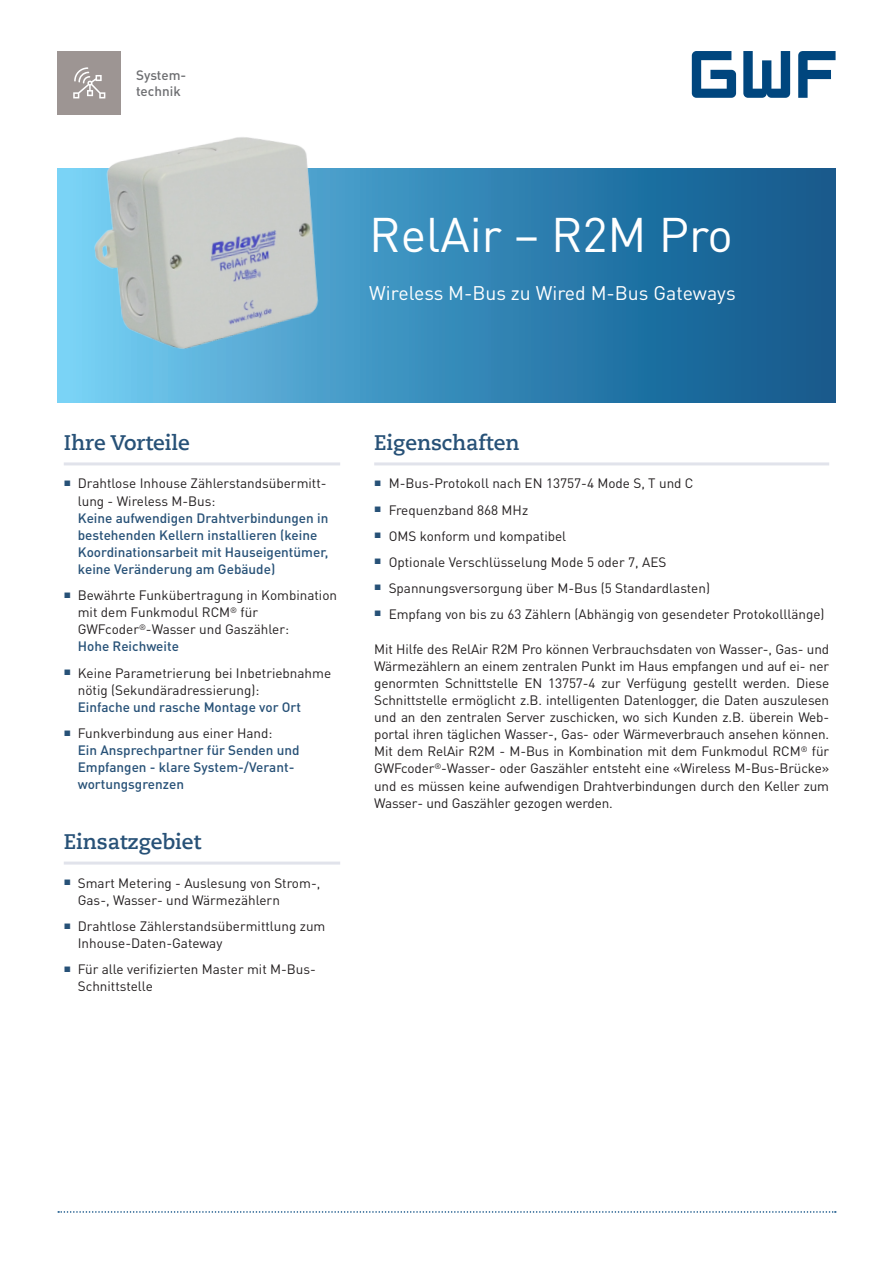
<style>
.page{position:relative;width:893px;height:1263px;background:#fff}
.page>*{position:absolute;margin:0;border:0;box-sizing:border-box;transform-origin:0 0}
.t1{font:48px "DIN Pro";color:#fff}
.Titel_Linie-unten{font:700 21px "Caecilia Com 75";color:#275177}
.t2{font:19.5px "DIN Pro";color:#fff}
.Grundtext{font:13.5px/17.1px "DIN Pro";color:#231f20}
.Grundtext-2{font:500 13.5px/17.1px "DIN Pro";color:#275177}
.t3{font:500 13.5px/16.2px "DIN Pro";color:#6c6d70}
.s1{font-weight:400;color:#231f20}
.s2{font-weight:500;color:#275177}
</style>
<div class="page">
<div style="left:57px;top:51px;width:64px;height:64px;background:#9d9593"></div>
<svg style="left:73px;top:67px;width:32px;height:31px"></svg>
<svg style="left:58px;top:1211px;width:778px;height:2px"></svg>
<svg style="left:692px;top:51px;width:144px;height:47px"></svg>
<svg style="left:57px;top:169px;width:779px;height:234px;background:#3081b0"></svg>
<img style="left:74px;top:137px;width:269px;height:220px">
<hr style="left:64px;top:462px;width:276px;height:3px;background:#e1e3eb">
<hr style="left:64px;top:861px;width:276px;height:3px;background:#e1e3eb">
<hr style="left:374px;top:462px;width:455px;height:3px;background:#e1e3eb">
<p class="t3" style="left:136px;top:66px;width:52px">System&shy;technik</p>
<p class="t1" style="left:369px;top:202px;width:365px">RelAir – R2M Pro</p>
<p class="t2" style="left:369px;top:280px;width:368px">Wireless M-Bus zu Wired M-Bus Gateways</p>
<p class="Titel_Linie-unten" style="left:64px;top:428px;width:128px">Ihre Vorteile</p>
<p class="Grundtext-2" style="left:78px;top:474px;width:252px;text-indent:-14px"><sup>■</sup> <span class="s1">Drahtlose Inhouse Zählerstandsübermitt&shy;lung - Wireless M-Bus:<br></span>Keine aufwendigen Drahtverbindungen in bestehenden Kellern installieren (keine Koordinationsarbeit mit Hauseigentümer, keine Veränderung am Gebäude)</p>
<p class="Grundtext" style="left:78px;top:586px;width:261px;text-indent:-14px"><sup>■</sup> Bewährte Funkübertragung in Kombination mit dem Funkmodul RCM<sup>®</sup> für<br>GWFcoder<sup>®</sup>-Wasser und Gaszähler:<br><span class="s2">Hohe Reichweite</span></p>
<p class="Grundtext" style="left:78px;top:663px;width:255px;text-indent:-14px"><sup>■</sup> Keine Parametrierung bei Inbetriebnahme nötig (Sekundäradressierung):<br><span class="s2">Einfache und rasche Montage vor Ort</span></p>
<p class="Grundtext-2" style="left:78px;top:724px;width:223px;text-indent:-14px"><sup>■</sup> <span class="s1">Funkverbindung aus einer Hand:<br></span>Ein Ansprechpartner für Senden und<br>Empfangen - klare System-/Verant&shy;wortungsgrenzen</p>
<p class="Titel_Linie-unten" style="left:64px;top:827px;width:139px">Einsatzgebiet</p>
<p class="Grundtext" style="left:78px;top:874px;width:244px;text-indent:-14px"><sup>■</sup> Smart Metering - Auslesung von Strom-,<br>Gas-, Wasser- und Wärmezählern</p>
<p class="Grundtext" style="left:78px;top:917px;width:249px;text-indent:-14px"><sup>■</sup> Drahtlose Zählerstandsübermittlung zum<br>Inhouse-Daten-Gateway</p>
<p class="Grundtext" style="left:78px;top:960px;width:240px;text-indent:-14px"><sup>■</sup> Für alle verifizierten Master mit M-Bus-<br>Schnittstelle</p>
<p class="Titel_Linie-unten" style="left:374px;top:428px;width:147px">Eigenschaften</p>
<p class="Grundtext" style="left:374px;top:474px;width:321px"><sup>■</sup> M-Bus-Protokoll nach EN 13757-4 Mode S, T und C</p>
<p class="Grundtext" style="left:374px;top:500px;width:156px"><sup>■</sup> Frequenzband 868 MHz</p>
<p class="Grundtext" style="left:374px;top:527px;width:194px"><sup>■</sup> OMS konform und kompatibel</p>
<p class="Grundtext" style="left:374px;top:553px;width:294px"><sup>■</sup> Optionale Verschlüsselung Mode 5 oder 7, AES</p>
<p class="Grundtext" style="left:374px;top:579px;width:337px"><sup>■</sup> Spannungsversorgung über M-Bus (5 Standardlasten)</p>
<p class="Grundtext" style="left:374px;top:605px;width:452px"><sup>■</sup> Empfang von bis zu 63 Zählern (Abhängig von gesendeter Protokolllänge)</p>
<p class="Grundtext" style="left:374px;top:640px;width:456px;text-align:justify">Mit Hilfe des RelAir R2M Pro können Verbrauchsdaten von Wasser-, Gas- und Wärmezählern an einem zentralen Punkt im Haus empfangen und auf ei- ner genormten Schnittstelle EN 13757-4 zur Verfügung gestellt werden. Diese Schnittstelle ermöglicht z.B. intelligenten Datenlogger, die Daten auszulesen und an den zentralen Server zuschicken, wo sich Kunden z.B. überein Web&shy;portal ihren täglichen Wasser-, Gas- oder Wärmeverbrauch ansehen können.<br>Mit dem RelAir R2M - M-Bus in Kombination mit dem Funkmodul RCM<sup>®</sup> für GWFcoder<sup>®</sup>-Wasser- oder Gaszähler entsteht eine «Wireless M-Bus-Brücke» und es müssen keine aufwendigen Drahtverbindungen durch den Keller zum Wasser- und Gaszähler gezogen werden.</p>
</div>
